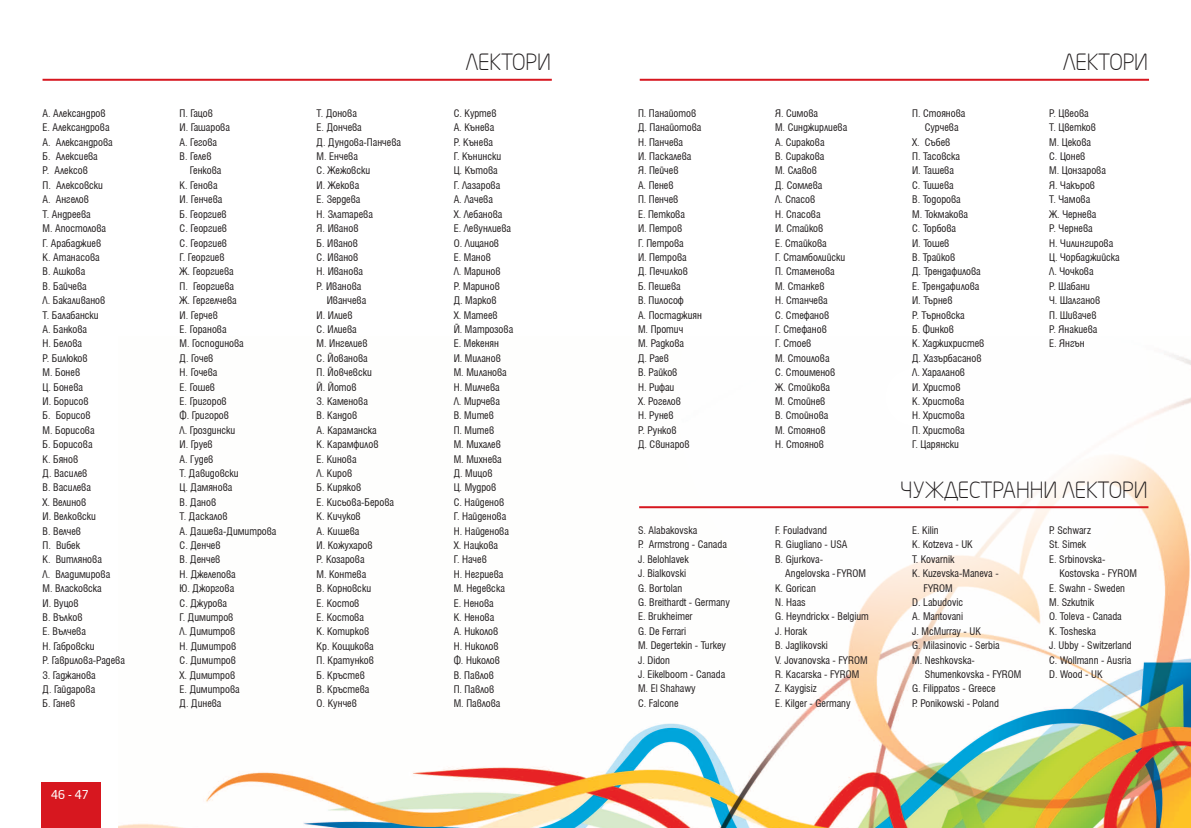
<style>
.page{position:relative;width:1191px;height:828px;background:#fff}
.page>*{position:absolute;margin:0;border:0;box-sizing:border-box;transform-origin:0 0}
.t1{font:300 22px "Neo Sans Intel";color:#231f20}
.t2{font:condensed 12px/14.4px "Helen Bg";color:#231f20}
.t3{font:12px "Neo Sans Intel";color:#fff}
</style>
<div class="page">
<img style="left:118px;top:360px;width:1073px;height:468px">
<svg style="left:638px;top:354px;width:552px;height:474px"></svg>
<div style="left:41px;top:782px;width:60px;height:46px;background:#d7171f"></div>
<hr style="left:43px;top:79px;width:509px;height:2px;background:#d7171f">
<hr style="left:639px;top:79px;width:510px;height:2px;background:#d7171f">
<hr style="left:639px;top:506px;width:509px;height:2px;background:#d7171f">
<p class="t2" style="left:43px;top:106px;width:84px">А. Александров<br>Е. Александрова<br>А. Александрова<br>Б. Алексиева<br>Р. Алексов<br>П. Алексовски<br>А. Ангелов<br>Т. Андреева<br>М. Апостолова<br>Г. Арабаджиев<br>К. Атанасова<br>В. Ашкова<br>В. Байчева<br>Л. Бакаливанов<br>Т. Балабански<br>А. Банкова<br>Н. Белова<br>Р. Билюков<br>М. Бонев<br>Ц. Бонева<br>И. Борисов<br>Б. Борисов<br>М. Борисова<br>Б. Борисова<br>К. Бянов<br>Д. Василев<br>В. Василева<br>Х. Велинов<br>И. Велковски<br>В. Велчев<br>П. Вибек<br>К. Витлянова<br>Л. Владимирова<br>М. Власковска<br>И. Вуцов<br>В. Вълков<br>Е. Вълчева<br>Н. Габровски<br>Р. Гаврилова-Радева<br>З. Гаджанова<br>Д. Гайдарова<br>Б. Ганев</p>
<p class="t2" style="left:180px;top:106px;width:52px">П. Гацов<br>И. Гашарова<br>А. Гегова<br>В. Гелев</p>
<p class="t2" style="left:180px;top:164px;width:98px;text-indent:10px">Генкова<br>К. Генова<br>И. Генчева<br>Б. Георгиев<br>С. Георгиев<br>C. Георгиев<br>Г. Георгиев<br>Ж. Георгиева<br>П. Георгиева<br>Ж. Гергелчева<br>И. Герчев<br>Е. Горанова<br>М. Господинова<br>Д. Гочев<br>Н. Гочева<br>Е. Гошев<br>Е. Григоров<br>Ф. Григоров<br>Л. Гроздински<br>И. Груев<br>А. Гудев<br>Т. Давидовски<br>Ц. Дамянова<br>В. Данов<br>Т. Даскалов<br>А. Дашева-Димитрова<br>С. Денчев<br>В. Денчев<br>Н. Джелепова<br>Ю. Джоргова<br>С. Джурова<br>Г. Димитров<br>Л. Димитров<br>Н. Димитров<br>С. Димитров<br>Х. Димитров<br>Е. Димитрова<br>Д. Динева</p>
<p class="t3" style="left:51px;top:787px;width:39px">46 - 47</p>
<p class="t2" style="left:317px;top:106px;width:42px">Т. Донова</p>
<p class="t2" style="left:317px;top:120px;width:47px">Е. Дончева</p>
<p class="t2" style="left:317px;top:135px;width:86px">Д. Дундова-Панчева</p>
<p class="t2" style="left:317px;top:149px;width:43px">М. Енчева</p>
<p class="t2" style="left:317px;top:164px;width:55px">С. Жежовски</p>
<p class="t2" style="left:317px;top:178px;width:44px">И. Жекова</p>
<p class="t2" style="left:317px;top:192px;width:45px">Е. Зердева</p>
<p class="t2" style="left:317px;top:207px;width:58px">Н. Златарева</p>
<p class="t2" style="left:317px;top:221px;width:43px">Я. Иванов</p>
<p class="t2" style="left:317px;top:236px;width:43px">Б. Иванов</p>
<p class="t2" style="left:317px;top:250px;width:43px">С. Иванов</p>
<p class="t2" style="left:317px;top:264px;width:48px">Н. Иванова</p>
<p class="t2" style="left:317px;top:279px;width:46px">Р. Иванова</p>
<p class="t2" style="left:327px;top:293px;width:41px">Иванчева</p>
<p class="t2" style="left:317px;top:308px;width:37px">И. Илиев</p>
<p class="t2" style="left:317px;top:322px;width:42px">С. Илиева</p>
<p class="t2" style="left:317px;top:336px;width:52px">М. Ингелиев</p>
<p class="t2" style="left:317px;top:351px;width:53px">С. Йованова</p>
<p class="t2" style="left:317px;top:365px;width:57px">П. Йовчевски</p>
<p class="t2" style="left:317px;top:380px;width:41px">Й. Йотов</p>
<p class="t2" style="left:317px;top:394px;width:53px">З. Каменова</p>
<p class="t2" style="left:317px;top:408px;width:42px">В. Кандов</p>
<p class="t2" style="left:317px;top:423px;width:62px">А. Караманска</p>
<p class="t2" style="left:317px;top:437px;width:63px">К. Карамфилов</p>
<p class="t2" style="left:317px;top:452px;width:41px">Е. Кинова</p>
<p class="t2" style="left:317px;top:466px;width:37px">Л. Киров</p>
<p class="t2" style="left:317px;top:480px;width:46px">Б. Киряков</p>
<p class="t2" style="left:317px;top:495px;width:79px">Е. Кисьова-Берова</p>
<p class="t2" style="left:317px;top:509px;width:46px">К. Кичуков</p>
<p class="t2" style="left:317px;top:524px;width:44px">А. Кишева</p>
<p class="t2" style="left:317px;top:538px;width:58px">И. Кожухаров</p>
<p class="t2" style="left:317px;top:552px;width:49px">Р. Козарова</p>
<p class="t2" style="left:317px;top:567px;width:51px">М. Контева</p>
<p class="t2" style="left:317px;top:581px;width:56px">В. Корновски</p>
<p class="t2" style="left:317px;top:596px;width:44px">Е. Костов</p>
<p class="t2" style="left:317px;top:610px;width:49px">Е. Костова</p>
<p class="t2" style="left:317px;top:624px;width:54px">К. Котирков</p>
<p class="t2" style="left:317px;top:639px;width:59px">Кр. Кощикова</p>
<p class="t2" style="left:317px;top:653px;width:59px">П. Кратунков</p>
<p class="t2" style="left:317px;top:668px;width:50px">Б. Кръстев</p>
<p class="t2" style="left:317px;top:682px;width:54px">В. Кръстева</p>
<p class="t2" style="left:317px;top:696px;width:42px">О. Кунчев</p>
<h1 class="t1" style="left:465px;top:49px;width:87px">ЛЕКТОРИ</h1>
<p class="t2" style="left:454px;top:106px;width:61px">С. Куртев<br>А. Кънева<br>Р. Кънева<br>Г. Кънински<br>Ц. Кътова<br>Г. Лазарова<br>А. Лачева<br>Х. Лебанова<br>Е. Левунлиева<br>О. Лицанов<br>Е. Манов<br>Л. Маринов<br>Р. Маринов<br>Д. Марков<br>Х. Матеев<br>Й. Матрозова<br>Е. Мекенян<br>И. Миланов<br>М. Миланова<br>Н. Милчева<br>Л. Мирчева<br>В. Митев<br>П. Митев<br>М. Михалев<br>М. Михнева<br>Д. Мицов<br>Ц. Мудров<br>С. Найденов<br>Г. Найденова<br>Н. Найденова<br>Х. Нацкова<br>Г. Начев<br>Н. Негриева<br>М. Недевска<br>Е. Ненова<br>К. Ненова<br>А. Николов<br>Н. Николов<br>Ф. Николов<br>В. Павлов<br>П. Павлов<br>М. Павлова</p>
<p class="t2" style="left:638px;top:106px;width:65px">П. Панайотов<br>Д. Панайотова<br>Н. Панчева<br>И. Паскалева<br>Я. Пейчев<br>А. Пенев<br>П. Пенчев<br>Е. Петкова<br>И. Петров<br>Г. Петрова<br>И. Петрова<br>Д. Печилков<br>Б. Пешева<br>В. Пилософ<br>А. Постаджиян<br>М. Протич<br>М. Радкова<br>Д. Раев<br>В. Райков<br>Н. Рифаи<br>Х. Рогелов<br>Н. Рунев<br>Р. Рунков<br>Д. Свинаров</p>
<p class="t2" style="left:638px;top:523px;width:93px">S. Alabakovska<br>P. Armstrong - Canada<br>J. Belohlavek<br>J. Bialkovski<br>G. Bortolan<br>G. Breithardt - Germany<br>E. Brukheimer<br>G. De Ferrari<br>M. Degertekin - Turkey<br>J. Didon<br>J. Eikelboom - Canada<br>M. El Shahawy<br>C. Falcone</p>
<p class="t2" style="left:775px;top:106px;width:74px">Я. Симова<br>М. Синджирлиева<br>А. Сиракова<br>В. Сиракова<br>М. Славов<br>Д. Сомлева<br>Л. Спасов<br>Н. Спасова<br>И. Стайков<br>Е. Стайкова<br>Г. Стамболийски<br>П. Стаменова<br>М. Станкев<br>Н. Станчева<br>С. Стефанов<br>Г. Стефанов<br>Г. Стоев<br>М. Стоилова<br>С. Стоименов<br>Ж. Стойкова<br>М. Стойнев<br>В. Стойнова<br>М. Стоянов<br>Н. Стоянов</p>
<p class="t2" style="left:775px;top:523px;width:74px">F. Fouladvand<br>R. Giugliano - USA<br>B. Gjurkova-</p>
<p class="t2" style="left:775px;top:566px;width:95px;text-indent:10px">Angelovska -FYROM<br>K. Gorican<br>N. Haas<br>G. Heyndrickx - Belgium<br>J. Horak<br>B. Jaglikovski<br>V. Jovanovska - FYROM<br>R. Kacarska - FYROM<br>Z. Kaygisiz<br>E. Kilger - Germany</p>
<p class="t2" style="left:912px;top:106px;width:55px">П. Стоянова</p>
<p class="t2" style="left:925px;top:120px;width:35px">Сурчева</p>
<p class="t2" style="left:912px;top:135px;width:40px">Х. Събев</p>
<p class="t2" style="left:912px;top:149px;width:49px">П. Тасовска</p>
<p class="t2" style="left:912px;top:164px;width:43px">И. Ташева</p>
<p class="t2" style="left:912px;top:178px;width:43px">С. Тишева</p>
<p class="t2" style="left:912px;top:192px;width:50px">В. Тодорова</p>
<p class="t2" style="left:912px;top:207px;width:57px">М. Токмакова</p>
<p class="t2" style="left:912px;top:221px;width:46px">С. Торбова</p>
<p class="t2" style="left:912px;top:236px;width:39px">И. Тошев</p>
<p class="t2" style="left:912px;top:250px;width:45px">В. Трайков</p>
<p class="t2" style="left:912px;top:264px;width:70px">Д. Трендафилова</p>
<p class="t2" style="left:912px;top:279px;width:69px">Е. Трендафилова</p>
<p class="t2" style="left:912px;top:293px;width:42px">И. Търнев</p>
<p class="t2" style="left:912px;top:308px;width:54px">Р. Търновска</p>
<p class="t2" style="left:912px;top:322px;width:43px">Б. Финков</p>
<p class="t2" style="left:912px;top:336px;width:74px">К. Хаджихристев</p>
<p class="t2" style="left:912px;top:351px;width:71px">Д. Хазърбасанов</p>
<p class="t2" style="left:912px;top:365px;width:54px">Л. Хараланов</p>
<p class="t2" style="left:912px;top:380px;width:50px">И. Христов</p>
<p class="t2" style="left:912px;top:394px;width:54px">К. Христова</p>
<p class="t2" style="left:912px;top:408px;width:54px">Н. Христова</p>
<p class="t2" style="left:912px;top:423px;width:54px">П. Христова</p>
<p class="t2" style="left:912px;top:437px;width:48px">Г. Царянски</p>
<h1 class="t1" style="left:1062px;top:49px;width:87px">ЛЕКТОРИ</h1>
<p class="t2" style="left:1049px;top:106px;width:72px">Р. Цвеова<br>Т. Цветков<br>М. Цекова<br>С. Цонев<br>М. Цонзарова<br>Я. Чакъров<br>Т. Чамова<br>Ж. Чернева<br>Р. Чернева<br>Н. Чилингирова<br>Ц. Чорбаджийска<br>Л. Чочкова<br>Р. Шабани<br>Ч. Шалганов<br>П. Шивачев<br>Р. Янакиева<br>Е. Янгън</p>
<h1 class="t1" style="left:900px;top:476px;width:248px">ЧУЖДЕСТРАННИ ЛЕКТОРИ</h1>
<p class="t2" style="left:912px;top:523px;width:28px">E. Kilin</p>
<p class="t2" style="left:912px;top:537px;width:62px">К. Коtzeva - UK</p>
<p class="t2" style="left:912px;top:552px;width:44px">T. Kovarnik</p>
<p class="t2" style="left:912px;top:566px;width:88px">К. Kuzevska-Maneva -</p>
<p class="t2" style="left:923px;top:581px;width:31px">FYROM</p>
<p class="t2" style="left:912px;top:595px;width:53px">D. Labudovic</p>
<p class="t2" style="left:912px;top:609px;width:52px">A. Mantovani</p>
<p class="t2" style="left:912px;top:624px;width:70px">J. McMurray - UK</p>
<p class="t2" style="left:912px;top:638px;width:89px">G. Milasinovic - Serbia</p>
<p class="t2" style="left:912px;top:653px;width:64px">M. Neshkovska-</p>
<p class="t2" style="left:925px;top:667px;width:98px">Shumenkovska - FYROM</p>
<p class="t2" style="left:912px;top:681px;width:85px">G. Filippatos - Greece</p>
<p class="t2" style="left:912px;top:696px;width:88px">P. Ponikowski - Poland</p>
<p class="t2" style="left:1049px;top:523px;width:43px">P. Schwarz</p>
<p class="t2" style="left:1049px;top:537px;width:39px">St. Simek</p>
<p class="t2" style="left:1049px;top:552px;width:58px">E. Srbinovska-</p>
<p class="t2" style="left:1059px;top:566px;width:79px">Kostovska - FYROM</p>
<p class="t2" style="left:1049px;top:581px;width:77px">E. Swahn - Sweden</p>
<p class="t2" style="left:1049px;top:595px;width:46px">M. Szkutnik</p>
<p class="t2" style="left:1049px;top:609px;width:74px">O. Toleva - Canada</p>
<p class="t2" style="left:1049px;top:624px;width:48px">K. Tosheska</p>
<p class="t2" style="left:1049px;top:638px;width:84px">J. Ubby - Switzerland</p>
<p class="t2" style="left:1049px;top:653px;width:84px">C. Wollmann - Ausria</p>
<p class="t2" style="left:1049px;top:667px;width:55px">D. Wood - UK</p>
</div>
